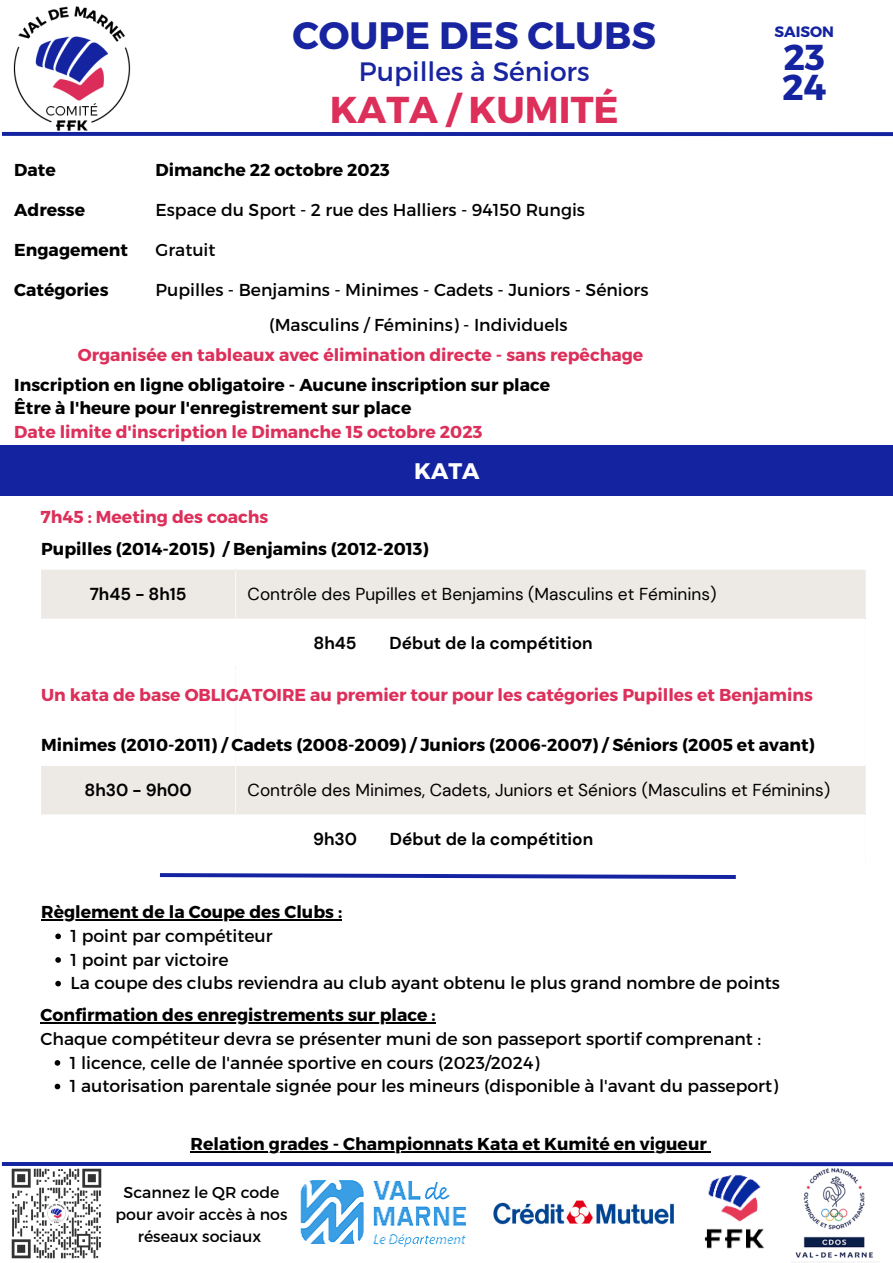
<style>
.page{position:relative;width:893px;height:1263px;background:#fff}
.page>*{position:absolute;margin:0;border:0;box-sizing:border-box;transform-origin:0 0}
.t1{font:700 38.17px "Montserrat";color:#1824a0}
.t2{font:700 37.35px "Montserrat";color:#dc305b}
.t3{font:700 36px "Montserrat";color:#1423a0}
.t4{font:26.55px "Montserrat";color:#1824a0}
.t5{font:700 22.5px "Montserrat";color:#fff}
.t6{font:17.25px "Montserrat";color:#000}
.t7{font:700 17.25px "Montserrat";color:#000}
.t8{font:700 17.25px "Montserrat";color:#dc305b}
.t9{font:17.25px "DM Sans";color:#000}
.t10{font:700 17.25px "DM Sans";color:#000}
.t11{font:15.75px/22px "Montserrat";color:#000;text-align:center}
.t12{font:700 15px "Montserrat";color:#1423a0}
</style>
<div class="page">
<div style="left:41px;top:570px;width:824px;height:49px;background:#edeae5"></div>
<svg style="left:41px;top:667px;width:824px;height:148px"></svg>
<hr style="left:235px;top:570px;width:1px;height:49px;background:#fff">
<hr style="left:235px;top:668px;width:1px;height:147px;background:#fff">
<img style="left:2px;top:6px;width:129px;height:126px">
<svg style="left:2px;top:132px;width:891px;height:4px;background:#1826a1"></svg>
<div style="left:0;top:445px;width:893px;height:50px;background:#1423a0"></div>
<svg style="left:55px;top:933px;width:6px;height:6px"></svg>
<svg style="left:55px;top:957px;width:6px;height:6px"></svg>
<svg style="left:55px;top:981px;width:6px;height:5px"></svg>
<hr style="left:41px;top:919px;width:301px;height:2px;background:#000">
<svg style="left:55px;top:1060px;width:5px;height:6px"></svg>
<svg style="left:55px;top:1084px;width:5px;height:5px"></svg>
<hr style="left:41px;top:1022px;width:394px;height:2px;background:#000">
<hr style="left:191px;top:1150px;width:516px;height:2px;background:#000">
<svg style="left:160px;top:873px;width:576px;height:6px"></svg>
<img style="left:300px;top:1180px;width:166px;height:67px">
<img style="left:796px;top:1168px;width:77px;height:90px">
<img style="left:675px;top:1150px;width:121px;height:104px">
<img style="left:11px;top:1168px;width:91px;height:91px">
<svg style="left:2px;top:1162px;width:891px;height:4px;background:#1a29a2"></svg>
<img style="left:493px;top:1193px;width:206px;height:40px">
<p class="t1" style="left:292px;top:11px;width:365px">COUPE DES CLUBS</p>
<p class="t2" style="left:330px;top:86px;width:290px">KATA / KUMITÉ</p>
<p class="t4" style="left:359px;top:54px;width:232px">Pupilles à Séniors</p>
<p class="t7" style="left:155px;top:158px;width:236px">Dimanche 22 octobre 2023</p>
<p class="t6" style="left:155px;top:198px;width:431px">Espace du Sport - 2 rue des Halliers - 94150 Rungis</p>
<p class="t6" style="left:155px;top:238px;width:62px">Gratuit</p>
<p class="t6" style="left:155px;top:278px;width:494px">Pupilles - Benjamins - Minimes - Cadets - Juniors - Séniors</p>
<p class="t6" style="left:269px;top:314px;width:300px">(Masculins / Féminins) - Individuels</p>
<p class="t8" style="left:78px;top:344px;width:567px">Organisée en tableaux avec élimination directe - sans repêchage</p>
<p class="t7" style="left:14px;top:373px;width:537px">Inscription en ligne obligatoire - Aucune inscription sur place</p>
<p class="t7" style="left:14px;top:397px;width:399px">Être à l'heure pour l'enregistrement sur place</p>
<p class="t8" style="left:14px;top:421px;width:469px">Date limite d'inscription le Dimanche 15 octobre 2023</p>
<p class="t7" style="left:14px;top:158px;width:43px">Date</p>
<p class="t7" style="left:14px;top:198px;width:72px">Adresse</p>
<p class="t7" style="left:14px;top:238px;width:115px">Engagement</p>
<p class="t7" style="left:14px;top:278px;width:96px">Catégories</p>
<p class="t8" style="left:41px;top:506px;width:229px">7h45 : Meeting des coachs</p>
<p class="t5" style="left:414px;top:456px;width:67px">KATA</p>
<p class="t7" style="left:41px;top:537px;width:389px">Pupilles (2014-2015) / Benjamins (2012-2013)</p>
<p class="t10" style="left:90px;top:583px;width:98px">7h45 - 8h15</p>
<p class="t9" style="left:248px;top:583px;width:470px">Contrôle des Pupilles et Benjamins (Masculins et Féminins)</p>
<p class="t10" style="left:313px;top:632px;width:45px">8h45</p>
<p class="t10" style="left:389px;top:632px;width:205px">Début de la compétition</p>
<p class="t12" style="left:774px;top:22px;width:61px">SAISON</p>
<p class="t3" style="left:783px;top:34px;width:43px">23</p>
<p class="t3" style="left:782px;top:64px;width:46px">24</p>
<p class="t8" style="left:41px;top:684px;width:773px">Un kata de base OBLIGATOIRE au premier tour pour les catégories Pupilles et Benjamins</p>
<p class="t7" style="left:41px;top:734px;width:775px">Minimes (2010-2011) / Cadets (2008-2009) / Juniors (2006-2007) / Séniors (2005 et avant)</p>
<p class="t10" style="left:85px;top:779px;width:109px">8h30 - 9h00</p>
<p class="t9" style="left:248px;top:779px;width:584px">Contrôle des Minimes, Cadets, Juniors et Séniors (Masculins et Féminins)</p>
<p class="t10" style="left:313px;top:828px;width:45px">9h30</p>
<p class="t10" style="left:390px;top:828px;width:205px">Début de la compétition</p>
<p class="t7" style="left:41px;top:901px;width:302px">Règlement de la Coupe des Clubs :</p>
<p class="t6" style="left:71px;top:924px;width:204px">1 point par compétiteur</p>
<p class="t6" style="left:71px;top:948px;width:159px">1 point par victoire</p>
<p class="t6" style="left:71px;top:972px;width:711px">La coupe des clubs reviendra au club ayant obtenu le plus grand nombre de points</p>
<p class="t7" style="left:41px;top:1004px;width:396px">Confirmation des enregistrements sur place :</p>
<p class="t6" style="left:41px;top:1027px;width:722px">Chaque compétiteur devra se présenter muni de son passeport sportif comprenant :</p>
<p class="t6" style="left:70px;top:1051px;width:471px">1 licence, celle de l'année sportive en cours (2023/2024)</p>
<p class="t6" style="left:70px;top:1075px;width:709px">1 autorisation parentale signée pour les mineurs (disponible à l'avant du passeport)</p>
<p class="t7" style="left:191px;top:1132px;width:518px">Relation grades - Championnats Kata et Kumité en vigueur</p>
<p class="t11" style="left:115px;top:1180px;width:173px">Scannez le QR code pour avoir accès à nos réseaux sociaux</p>
</div>
